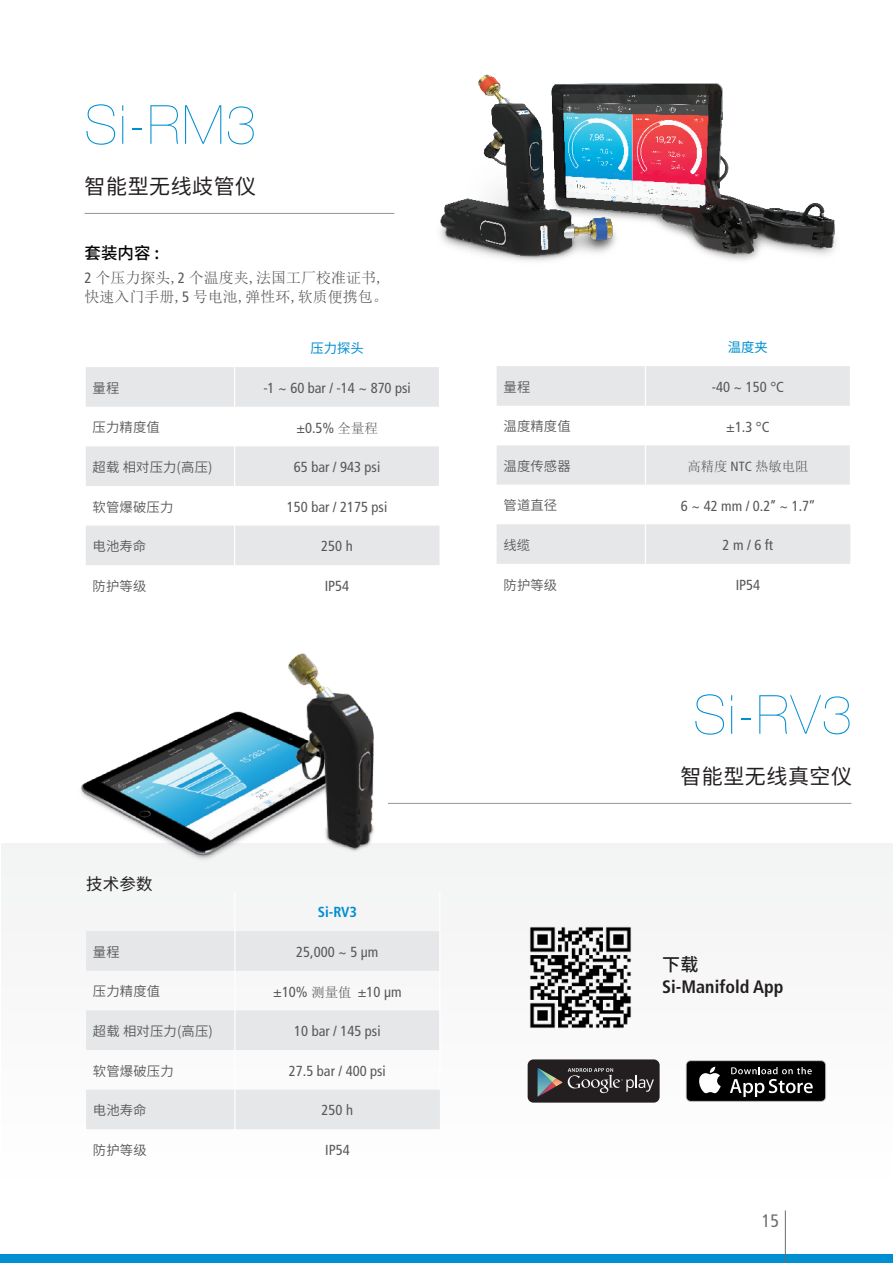
<style>
.page{position:relative;width:893px;height:1263px;background:#fff}
.page>*{position:absolute;margin:0;border:0;box-sizing:border-box;transform-origin:0 0}
.t1{font:200 54px "Helvetica Neue LT Std";letter-spacing:.03em;color:#008fd0}
.t2{font:21px "Source Han Sans CN";letter-spacing:.025em;color:#231f20}
.t3{font:700 condensed 18px "Frutiger LT Std";color:#231f20}
.t4{font:condensed 18px "Frutiger LT Std";color:#6c6d70}
.t5{font:500 18px "Source Han Sans CN";color:#231f20}
.t6{font:500 16.5px "Source Han Sans CN";color:#030303}
.t7{font:16.5px "Source Han Sans CN";color:#231f20}
.t8{font:15px/19.5px "Sim Sun";color:#57585a}
.t9{font:condensed 14.55px "Frutiger LT Std";color:#57585a}
.t10{font:700 condensed 14.55px "Frutiger LT Std";color:#008fd0}
.t11{font:13.35px "Source Han Sans CN";letter-spacing:.01em;color:#57585a}
.t12{font:13.35px "Sim Sun";color:#57585a}
.t13{font:13.35px "Source Han Sans CN";color:#008fd0}
.s1{font-family:"Frutiger LT Std";font-stretch:condensed}
.s2{font-family:"Sim Sun";font-stretch:normal;font-size:13.35px}
</style>
<div class="page">
<div style="left:0;top:1254px;width:893px;height:9px;background:#008fd0"></div>
<hr style="left:785px;top:1210px;width:1px;height:53px;background:#6c6d70">
<div style="left:1px;top:843px;width:892px;height:350px;background:#f8f8f9"></div>
<hr style="left:85px;top:213px;width:309px;height:1px;background:#939598">
<img style="left:440px;top:74px;width:396px;height:187px">
<img style="left:81px;top:653px;width:318px;height:208px">
<svg style="left:86px;top:931px;width:354px;height:198px;fill:#e6e7e9"></svg>
<hr style="left:234px;top:891px;width:2px;height:40px;background:#fff">
<hr style="left:439px;top:891px;width:1px;height:40px;background:#fff">
<hr style="left:234px;top:931px;width:2px;height:40px;background:#fff">
<hr style="left:439px;top:931px;width:1px;height:40px;background:#fff">
<hr style="left:234px;top:971px;width:2px;height:39px;background:#fff">
<hr style="left:439px;top:971px;width:1px;height:39px;background:#fff">
<hr style="left:234px;top:1010px;width:2px;height:40px;background:#fff">
<hr style="left:439px;top:1010px;width:1px;height:40px;background:#fff">
<hr style="left:234px;top:1050px;width:2px;height:39px;background:#fff">
<hr style="left:439px;top:1050px;width:1px;height:39px;background:#fff">
<hr style="left:234px;top:1089px;width:2px;height:40px;background:#fff">
<hr style="left:234px;top:1129px;width:2px;height:40px;background:#fff">
<img style="left:529px;top:926px;width:103px;height:102px">
<hr style="left:388px;top:803px;width:463px;height:1px;background:#939598">
<div style="left:528px;top:1059px;width:132px;height:43px;background:#231f20;border-radius:6px"></div>
<svg style="left:537px;top:1068px;width:117px;height:29px"></svg>
<svg style="left:686px;top:1060px;width:140px;height:42px"></svg>
<div style="left:687px;top:1061px;width:138px;height:40px;background:#000;border-radius:4px"></div>
<svg style="left:699px;top:1067px;width:22px;height:26px"></svg>
<svg style="left:730px;top:1067px;width:83px;height:30px"></svg>
<svg style="left:86px;top:367px;width:353px;height:198px;fill:#e6e7e9"></svg>
<hr style="left:234px;top:367px;width:1px;height:40px;background:#fff">
<hr style="left:234px;top:407px;width:1px;height:39px;background:#fff">
<hr style="left:234px;top:446px;width:1px;height:40px;background:#fff">
<hr style="left:234px;top:486px;width:1px;height:40px;background:#fff">
<hr style="left:234px;top:526px;width:1px;height:39px;background:#fff">
<svg style="left:497px;top:366px;width:353px;height:198px;fill:#e6e7e9"></svg>
<hr style="left:645px;top:366px;width:1px;height:40px;background:#fff">
<hr style="left:645px;top:406px;width:1px;height:39px;background:#fff">
<hr style="left:645px;top:445px;width:1px;height:40px;background:#fff">
<hr style="left:645px;top:485px;width:1px;height:39px;background:#fff">
<hr style="left:645px;top:524px;width:1px;height:40px;background:#fff">
<p class="t1" style="left:85px;top:94px;width:173px">Si-RM3</p>
<p class="t2" style="left:85px;top:174px;width:173px">智能型无线歧管仪</p>
<p class="t6" style="left:85px;top:244px;width:76px">套装内容 :</p>
<p class="t8" style="left:85px;top:268px;width:305px"><span class="s1">2</span> 个压力探头,<span class="s1">2</span> 个温度夹,法国工厂校准证书,快速入门手册,<span class="s1">5</span> 号电池,弹性环,软质便携包。</p>
<p class="t13" style="left:310px;top:341px;width:55px">压力探头</p>
<p class="t11" style="left:93px;top:380px;width:28px">量程</p>
<p class="t9" style="left:263px;top:379px;width:149px">-1 ~ 60 bar / -14 ~ 870 psi</p>
<p class="t11" style="left:93px;top:420px;width:69px">压力精度值</p>
<p class="t9" style="left:296px;top:419px;width:83px">±0.5% <span class="s2">全量程</span></p>
<p class="t11" style="left:93px;top:460px;width:121px">超载 相对压力(高压)</p>
<p class="t9" style="left:294px;top:459px;width:88px">65 bar / 943 psi</p>
<p class="t11" style="left:93px;top:499px;width:82px">软管爆破压力</p>
<p class="t9" style="left:287px;top:498px;width:102px">150 bar / 2175 psi</p>
<p class="t11" style="left:93px;top:539px;width:55px">电池寿命</p>
<p class="t9" style="left:321px;top:538px;width:33px">250 h</p>
<p class="t11" style="left:93px;top:578px;width:55px">防护等级</p>
<p class="t9" style="left:325px;top:577px;width:26px">IP54</p>
<p class="t7" style="left:86px;top:874px;width:68px">技术参数</p>
<p class="t10" style="left:318px;top:904px;width:41px">Si-RV3</p>
<p class="t11" style="left:93px;top:944px;width:28px">量程</p>
<p class="t9" style="left:296px;top:943px;width:84px">25,000 ~ 5 μm</p>
<p class="t11" style="left:93px;top:984px;width:69px">压力精度值</p>
<p class="t9" style="left:273px;top:983px;width:130px">±10% <span class="s2">测量值</span> ±10 μm</p>
<p class="t11" style="left:93px;top:1024px;width:121px">超载 相对压力(高压)</p>
<p class="t9" style="left:294px;top:1023px;width:88px">10 bar / 145 psi</p>
<p class="t11" style="left:93px;top:1063px;width:82px">软管爆破压力</p>
<p class="t9" style="left:289px;top:1062px;width:98px">27.5 bar / 400 psi</p>
<p class="t11" style="left:93px;top:1103px;width:55px">电池寿命</p>
<p class="t9" style="left:322px;top:1102px;width:33px">250 h</p>
<p class="t11" style="left:93px;top:1142px;width:55px">防护等级</p>
<p class="t9" style="left:325px;top:1141px;width:26px">IP54</p>
<p class="t13" style="left:728px;top:340px;width:42px">温度夹</p>
<p class="t11" style="left:503px;top:379px;width:28px">量程</p>
<p class="t9" style="left:712px;top:378px;width:74px">-40 ~ 150 °C</p>
<p class="t11" style="left:503px;top:419px;width:69px">温度精度值</p>
<p class="t9" style="left:726px;top:418px;width:45px">±1.3 °C</p>
<p class="t11" style="left:503px;top:458px;width:69px">温度传感器</p>
<p class="t12" style="left:687px;top:459px;width:123px">高精度 <span class="s1">NTC</span> 热敏电阻</p>
<p class="t11" style="left:503px;top:498px;width:55px">管道直径</p>
<p class="t9" style="left:681px;top:497px;width:135px">6 ~ 42 mm / 0.2’’ ~ 1.7’’</p>
<p class="t11" style="left:503px;top:537px;width:28px">线缆</p>
<p class="t9" style="left:723px;top:537px;width:52px">2 m / 6 ft</p>
<p class="t11" style="left:503px;top:577px;width:55px">防护等级</p>
<p class="t9" style="left:736px;top:576px;width:26px">IP54</p>
<p class="t1" style="left:693px;top:683px;width:160px">Si-RV3</p>
<p class="t2" style="left:680px;top:764px;width:173px">智能型无线真空仪</p>
<p class="t5" style="left:662px;top:954px;width:38px">下载</p>
<p class="t3" style="left:662px;top:976px;width:123px">Si-Manifold App</p>
<p class="t4" style="left:762px;top:1210px;width:19px">15</p>
</div>
